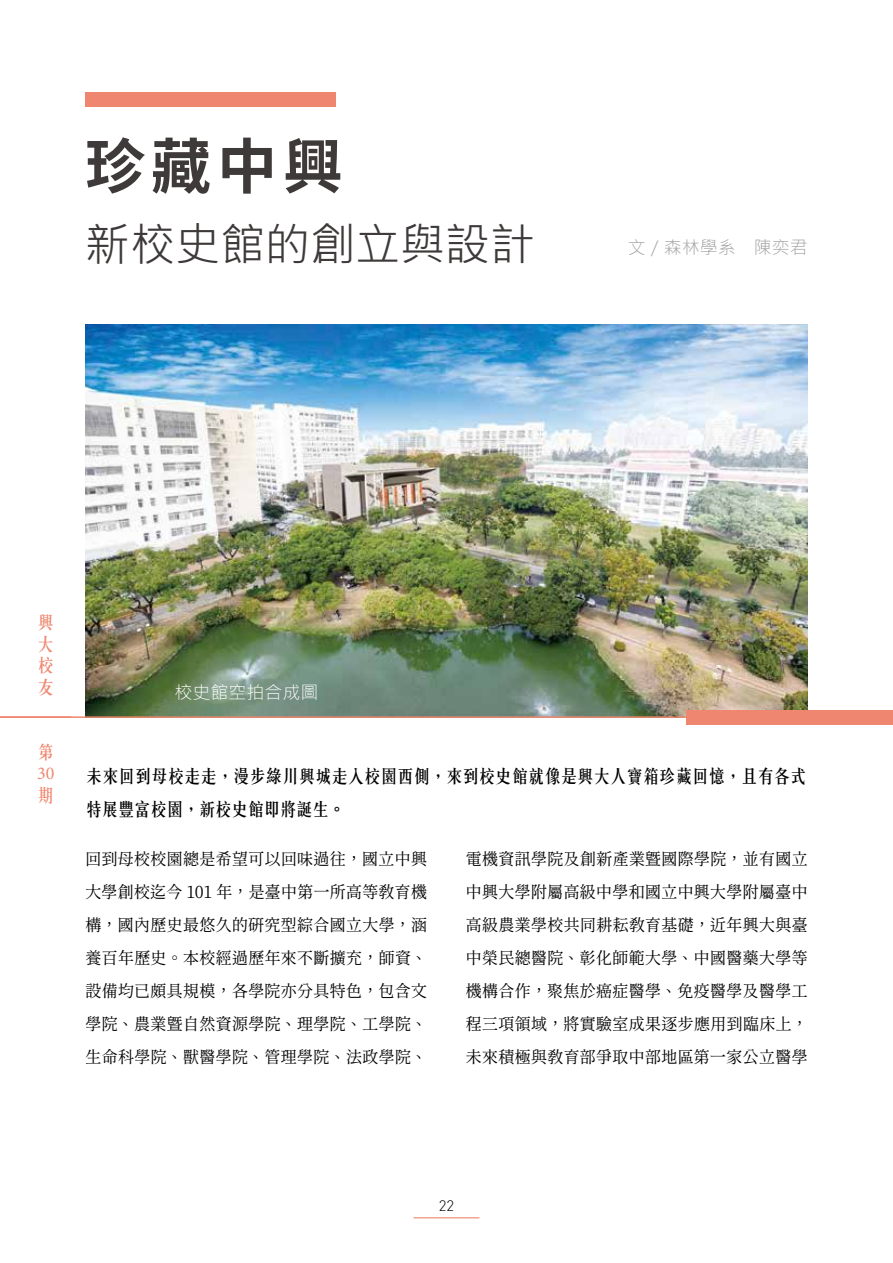
<style>
.page{position:relative;width:893px;height:1263px;background:#fff}
.page>*{position:absolute;margin:0;border:0;box-sizing:border-box;transform-origin:0 0}
.t1{font:700 60px "Noto Sans Mono CJ Ktc";color:#3e3a39}
.t2{font:45px "Microsoft Jheng Hei UI Regular";color:#3e3a39}
.t3{font:500 18px/33px "C Song 3 HK";letter-spacing:-.09em;color:#000}
.t4{font:18px "Microsoft Jheng Hei UI Light";color:#9fa0a0}
.t5{font:18px "Microsoft Jheng Hei UI Light";color:#fff}
.t6{font:500 18px/21.6px "C Song 3 HK";color:#ef8770;text-align:justify}
.t7{font:18px "Minion Pro";color:#ef8770}
.t8{font:16.5px/33px "Gen Ryu Min TW Regular TTF";letter-spacing:-.01em;color:#000;text-align:justify}
.t9{font:300 15px "DINOT";color:#000}
</style>
<div class="page">
<hr style="left:414px;top:1217px;width:65px;height:1px;background:#ef8770">
<img style="left:85px;top:325px;width:723px;height:391px">
<div style="left:686px;top:710px;width:207px;height:14px;background:#ef8770"></div>
<div style="left:85px;top:92px;width:251px;height:14px;background:#ef8770"></div>
<hr style="left:0;top:716px;width:686px;height:2px;background:#ef8770">
<h1 class="t1" style="left:85px;top:133px;width:259px">珍藏中興</h1>
<h2 class="t2" style="left:85px;top:216px;width:451px">新校史館的創立與設計</h2>
<p class="t4" style="left:628px;top:236px;width:181px">文／森林學系　陳奕君</p>
<p class="t6" style="left:37px;top:610px;width:19px">興大校友</p>
<p class="t6" style="left:37px;top:739px;width:19px">第</p>
<p class="t7" style="left:37px;top:761px;width:19px">30</p>
<p class="t6" style="left:37px;top:782px;width:19px">期</p>
<p class="t5" style="left:174px;top:681px;width:145px">校史館空拍合成圖</p>
<p class="t3" style="left:85px;top:758px;width:724px">未來回到母校走走，漫步綠川興城走入校園西側，來到校史館就像是興大人寶箱珍藏回憶，且有各式特展豐富校園，新校史館即將誕生。</p>
<p class="t8" style="left:85px;top:843px;width:344px">回到母校校園總是希望可以回味過往，國立中興大學創校迄今 101 年，是臺中第一所高等教育機構，國內歷史最悠久的研究型綜合國立大學，涵養百年歷史。本校經過歷年來不</p>
<p class="t8" style="left:85px;top:942px;width:344px;text-indent:228px">斷擴充，師資、設備均已頗具規模，各學院亦分具特色，包含文學院、農業暨自然資源學院、理學院、工學院、生命科學院、獸醫學院、管理學院、法政學院、</p>
<p class="t8" style="left:466px;top:843px;width:344px">電機資訊學院及創新產業暨國際學院，並有國立中興大學附屬高級中學和國立中興大學附屬臺中高級農業學校共同耕耘教育基礎，近年興大與臺中榮民總醫院、彰化師範大學、中國醫藥大學等機構合作，聚焦於癌症醫學、免疫醫學及醫學工程三項領域，將實驗室成果逐步應用到臨床上，未來積極與教育部爭取中部地區第一家公立醫學</p>
<p class="t9" style="left:439px;top:1195px;width:17px">22</p>
</div>
